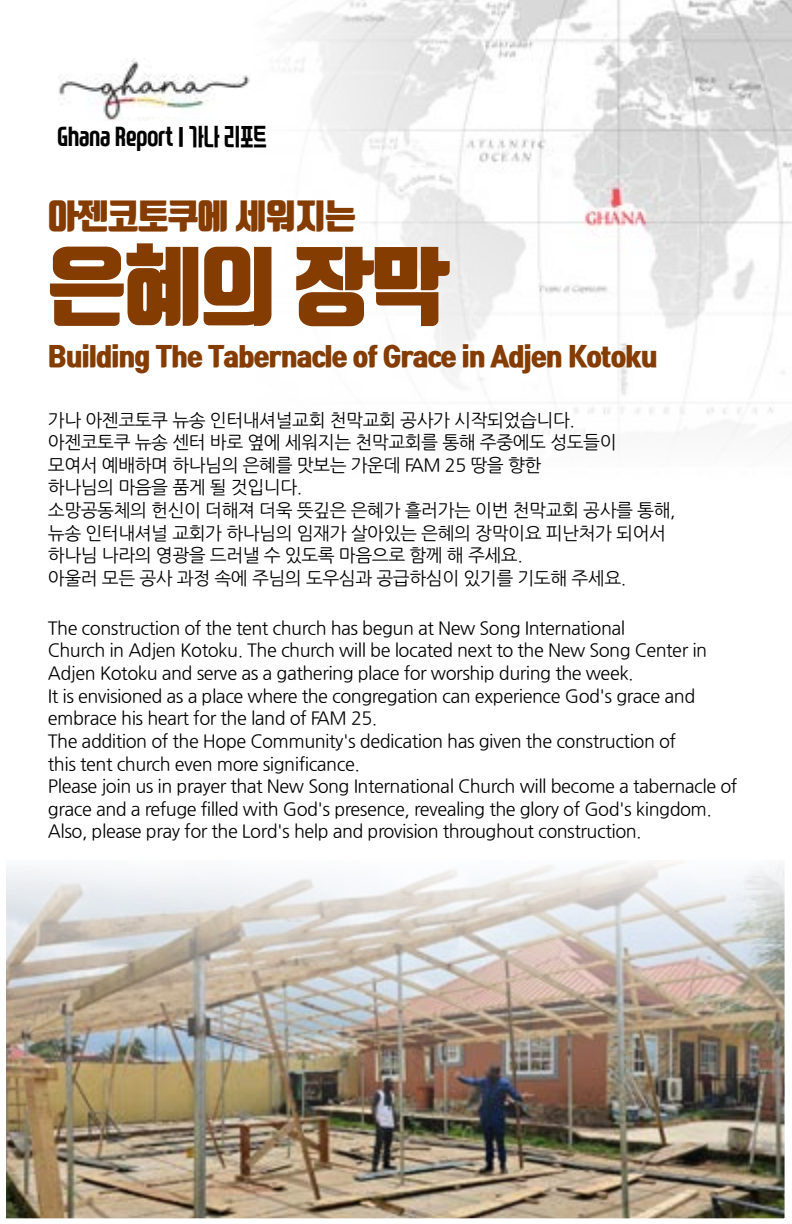
<style>
.page{position:relative;width:792px;height:1224px;background:#fff}
.page>*{position:absolute;margin:0;border:0;box-sizing:border-box;transform-origin:0 0}
.t1{font:86px "Tmon Monsori OTF Black";color:#853c00}
.t2{font:34px "Tmon Monsori OTF Black";letter-spacing:-.025em;color:#853c00}
.t3{font:27.4px "Swagger";letter-spacing:-.025em;color:#000}
.t4{font:26px "Tmon Monsori OTF Black";letter-spacing:-.025em;color:#853c00}
.t5{font:18px/22.6px "Nanum Gothic OTF";letter-spacing:-.025em;color:#000}
.s1{font-family:"Bitgoeul Bold"}
</style>
<div class="page">
<img style="left:283px;top:0;width:509px;height:440px">
<img style="left:58px;top:58px;width:192px;height:63px">
<svg style="left:122px;top:108px;width:58px;height:9px"></svg>
<img style="left:7px;top:862px;width:777px;height:355px">
<div style="left:0;top:854px;width:791px;height:370px;border:6px solid #fff"></div>
<h3 class="t3" style="left:57px;top:124px;width:211px">Ghana Report <span class="s1">l</span> 가나 리포트</h3>
<h2 class="t2" style="left:48px;top:196px;width:310px">아젠코토쿠에 세워지는</h2>
<h1 class="t1" style="left:48px;top:237px;width:402px">은혜의 장막</h1>
<h3 class="t4" style="left:48px;top:341px;width:611px">Building The Tabernacle of Grace in Adjen Kotoku</h3>
<p class="t5" style="left:48px;top:409px;width:629px">가나 아젠코토쿠 뉴송 인터내셔널교회 천막교회 공사가 시작되었습니다.<br>아젠코토쿠 뉴송 센터 바로 옆에 세워지는 천막교회를 통해 주중에도 성도들이<br>모여서 예배하며 하나님의 은혜를 맛보는 가운데 FAM 25 땅을 향한<br>하나님의 마음을 품게 될 것입니다.<br>소망공동체의 헌신이 더해져 더욱 뜻깊은 은혜가 흘러가는 이번 천막교회 공사를 통해, 뉴송 인터내셔널 교회가 하나님의 임재가 살아있는 은혜의 장막이요 피난처가 되어서 하나님 나라의 영광을 드러낼 수 있도록 마음으로 함께 해 주세요.<br>아울러 모든 공사 과정 속에 주님의 도우심과 공급하심이 있기를 기도해 주세요.</p>
<p class="t5" style="left:48px;top:617px;width:691px">The construction of the tent church has begun at New Song International<br>Church in Adjen Kotoku. The church will be located next to the New Song Center in Adjen Kotoku and serve as a gathering place for worship during the week.<br>It is envisioned as a place where the congregation can experience God's grace and embrace his heart for the land of FAM 25.<br>The addition of the Hope Community's dedication has given the construction of<br>this tent church even more significance.<br>Please join us in prayer that New Song International Church will become a tabernacle of grace and a refuge filled with God's presence, revealing the glory of God's kingdom.<br>Also, please pray for the Lord's help and provision throughout construction.</p>
</div>
